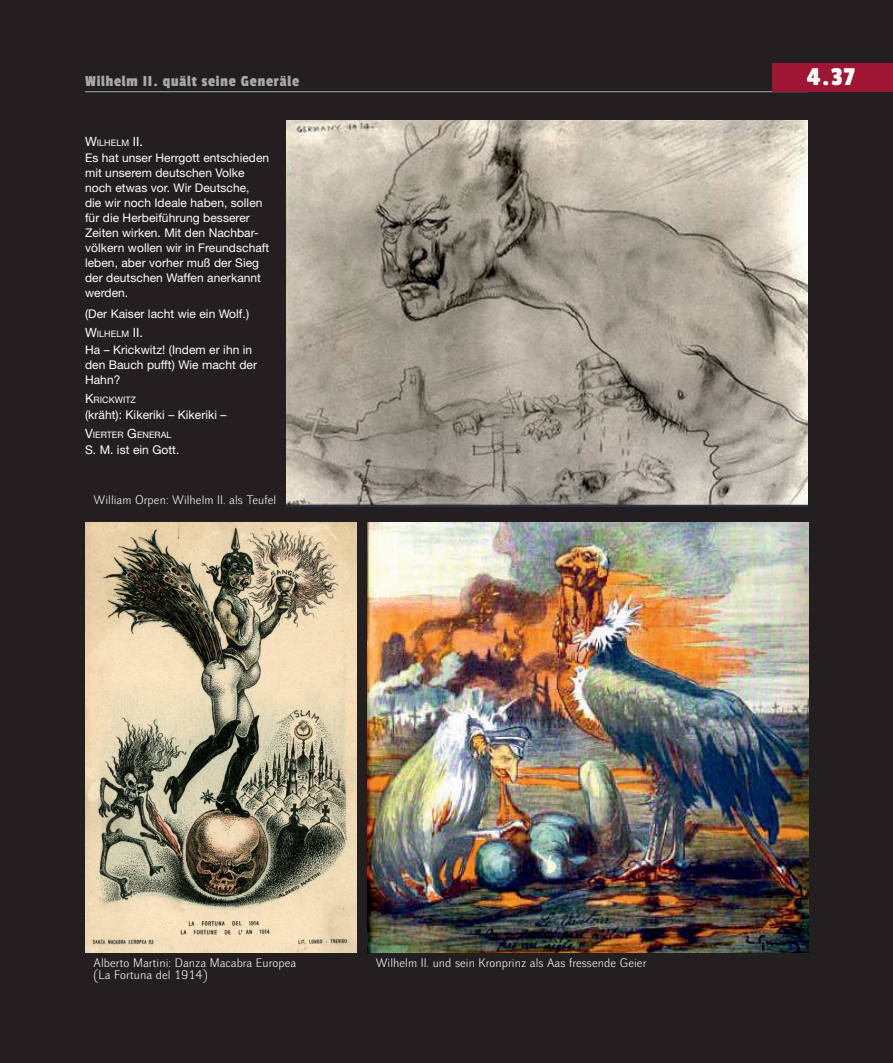
<style>
.page{position:relative;width:893px;height:1063px;background:#231f20}
.page>*{position:absolute;margin:0;border:0;box-sizing:border-box;transform-origin:0 0}
.t1{font:27px "Passion One";color:#fff}
.t2{font:16.05px "Passion One";letter-spacing:.05em;color:#a8a9ad}
.t3{font:12px/15px "Helvetica Neue";letter-spacing:.005em;color:#fff}
.t4{font:12px/12px "Walbaum Grotesk 32 Pro";letter-spacing:.005em;color:#fff}
.t5{font:8.85px "Helvetica Neue";letter-spacing:.005em;color:#fff}
.s1{font-size:12.75px}
</style>
<div class="page">
<img style="left:85px;top:523px;width:271px;height:429px">
<hr style="left:85px;top:91px;width:723px;height:1px;background:#a8a9ad">
<img style="left:367px;top:523px;width:442px;height:429px">
<img style="left:286px;top:120px;width:522px;height:386px">
<div style="left:773px;top:63px;width:120px;height:28px;background:#9e1633"></div>
<h2 class="t2" style="left:85px;top:73px;width:216px">wilhelm ii. quält seine generäle</h2>
<p class="t5" style="left:85px;top:137px;width:60px"><span class="s1">W</span>ILHELM <span class="s1">II.</span></p>
<p class="t3" style="left:85px;top:150px;width:186px">Es hat unser Herrgott entschieden mit unserem deutschen Volke noch etwas vor. Wir Deutsche,<br>die wir noch Ideale haben, sollen für die Herbeiführung besserer<br>Zeiten wirken. Mit den Nachbar&shy;völkern wollen wir in Freundschaft leben, aber vorher muß der Sieg der deutschen Waffen anerkannt werden.</p>
<p class="t3" style="left:85px;top:306px;width:166px">(Der Kaiser lacht wie ein Wolf.)</p>
<p class="t5" style="left:85px;top:329px;width:60px"><span class="s1">W</span>ILHELM <span class="s1">II.</span></p>
<p class="t3" style="left:85px;top:342px;width:174px">Ha – Krickwitz! (Indem er ihn in den Bauch pufft) Wie macht der<br>Hahn?</p>
<p class="t5" style="left:85px;top:394px;width:52px"><span class="s1">K</span>RICKWITZ</p>
<p class="t3" style="left:85px;top:407px;width:143px">(kräht): Kikeriki – Kikeriki –</p>
<p class="t5" style="left:85px;top:430px;width:88px"><span class="s1">V</span>IERTER <span class="s1">G</span>ENERAL</p>
<p class="t3" style="left:85px;top:443px;width:96px">S. M. ist ein Gott.</p>
<p class="t4" style="left:94px;top:494px;width:184px">William Orpen: Wilhelm II. als Teufel</p>
<h1 class="t1" style="left:807px;top:63px;width:50px">4.37</h1>
<p class="t4" style="left:94px;top:958px;width:204px">Alberto Martini: Danza Macabra Europea (La Fortuna del 1914)</p>
<p class="t4" style="left:376px;top:958px;width:272px">Wilhelm II. und sein Kronprinz als Aas fressende Geier</p>
</div>
